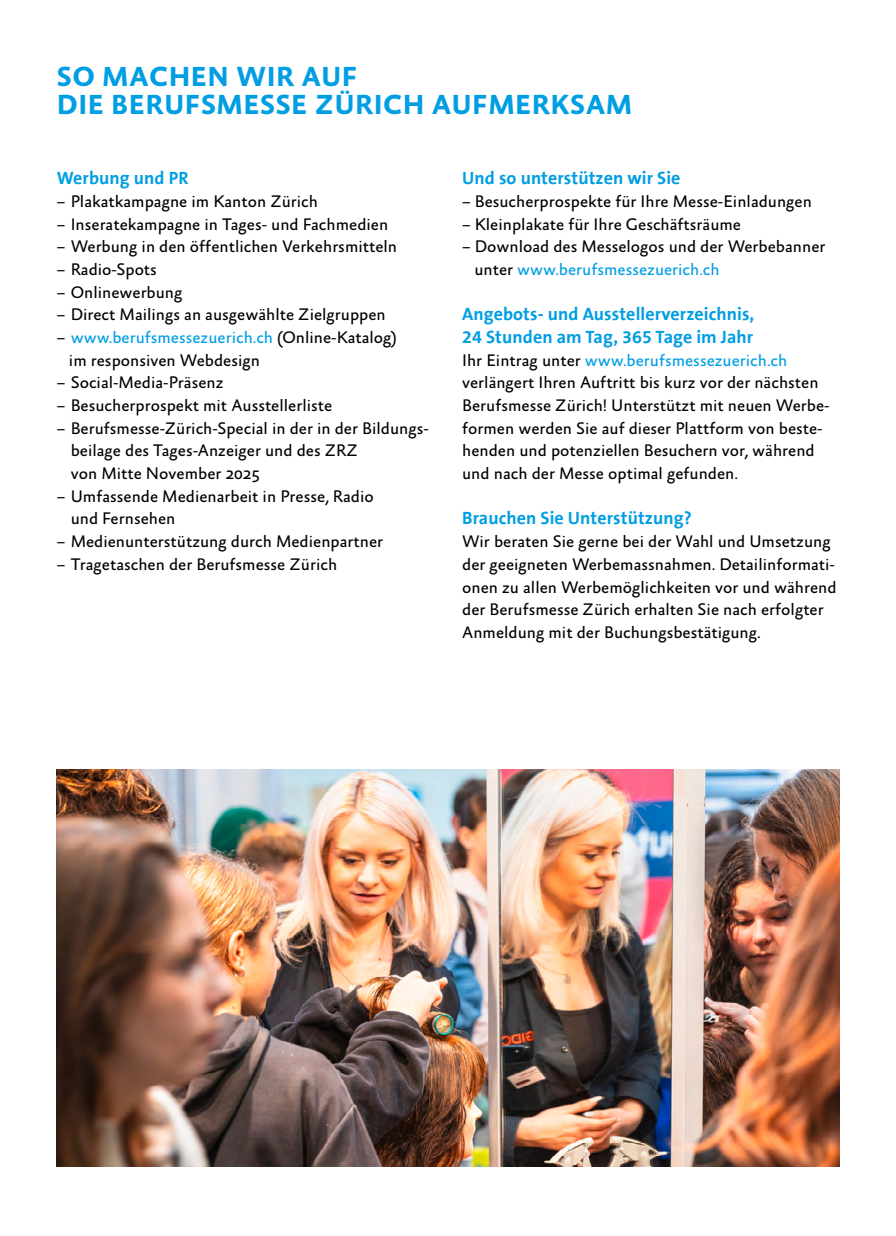
<style>
.page{position:relative;width:896px;height:1236px;background:#fff}
.page>*{position:absolute;margin:0;border:0;box-sizing:border-box;transform-origin:0 0}
.t1{font:700 28px/28px "Absara Sans OT";letter-spacing:.015em;color:#009ee3}
.t2{font:700 18px/22.6px "MCH The Sans";letter-spacing:.005em;color:#009ee3}
.t3{font:17px/22.6px "Absara Sans OT";color:#000}
.s1{color:#009ee3}
</style>
<div class="page">
<img style="left:57px;top:769px;width:782px;height:397px">
<h1 class="t1" style="left:57px;top:64px;width:577px">SO MACHEN WIR AUF<br>DIE BERUFSMESSE ZÜRICH AUFMERKSAM</h1>
<p class="t2" style="left:57px;top:167px;width:133px">Werbung und PR</p>
<p class="t3" style="left:57px;top:191px;width:263px">– Plakatkampagne im Kanton Zürich</p>
<p class="t3" style="left:57px;top:214px;width:333px">– Inseratekampagne in Tages- und Fachmedien</p>
<p class="t3" style="left:57px;top:236px;width:342px">– Werbung in den öffentlichen Verkehrsmitteln</p>
<p class="t3" style="left:57px;top:259px;width:102px">– Radio-Spots</p>
<p class="t3" style="left:57px;top:282px;width:127px">– Onlinewerbung</p>
<p class="t3" style="left:57px;top:304px;width:331px">– Direct Mailings an ausgewählte Zielgruppen</p>
<p class="t3" style="left:69px;top:327px;width:330px;text-indent:-12px">– <span class="s1">www.berufsmessezuerich.ch</span> (Online-Katalog) im responsiven Webdesign</p>
<p class="t3" style="left:57px;top:372px;width:168px">– Social-Media-Präsenz</p>
<p class="t3" style="left:57px;top:395px;width:277px">– Besucherprospekt mit Ausstellerliste</p>
<p class="t3" style="left:71px;top:418px;width:360px;text-indent:-14px">– Berufsmesse-Zürich-Special in der in der Bildungs&shy;beilage des Tages-Anzeiger und des ZRZ<br>von Mitte November 2025</p>
<p class="t3" style="left:71px;top:486px;width:304px;text-indent:-14px">– Umfassende Medienarbeit in Presse, Radio und Fernsehen</p>
<p class="t3" style="left:57px;top:531px;width:328px">– Medienunterstützung durch Medienpartner</p>
<p class="t3" style="left:57px;top:554px;width:282px">– Tragetaschen der Berufsmesse Zürich</p>
<p class="t2" style="left:462px;top:167px;width:220px">Und so unterstützen wir Sie</p>
<p class="t3" style="left:462px;top:191px;width:351px">– Besucherprospekte für Ihre Messe-Einladungen</p>
<p class="t3" style="left:462px;top:214px;width:280px">– Kleinplakate für Ihre Geschäftsräume</p>
<p class="t3" style="left:474px;top:236px;width:352px;text-indent:-12px">– Download des Messelogos und der Werbebanner unter <span class="s1">www.berufsmessezuerich.ch</span></p>
<p class="t2" style="left:462px;top:304px;width:293px">Angebots- und Ausstellerverzeichnis,<br>24 Stunden am Tag, 365 Tage im Jahr</p>
<p class="t3" style="left:462px;top:350px;width:369px">Ihr Eintrag unter <span class="s1">www.berufsmessezuerich.ch </span>verlängert Ihren Auftritt bis kurz vor der nächsten Berufsmesse Zürich! Unterstützt mit neuen Werbe&shy;formen werden Sie auf dieser Plattform von beste&shy;henden und potenziellen Besuchern vor, während und nach der Messe optimal gefunden.</p>
<p class="t2" style="left:462px;top:508px;width:231px">Brauchen Sie Unterstützung?</p>
<p class="t3" style="left:462px;top:531px;width:376px">Wir beraten Sie gerne bei der Wahl und Umsetzung der geeigneten Werbemassnahmen. Detailinformati&shy;onen zu allen Werbemöglichkeiten vor und während der Berufsmesse Zürich erhalten Sie nach erfolgter Anmeldung mit der Buchungsbestätigung.</p>
</div>
